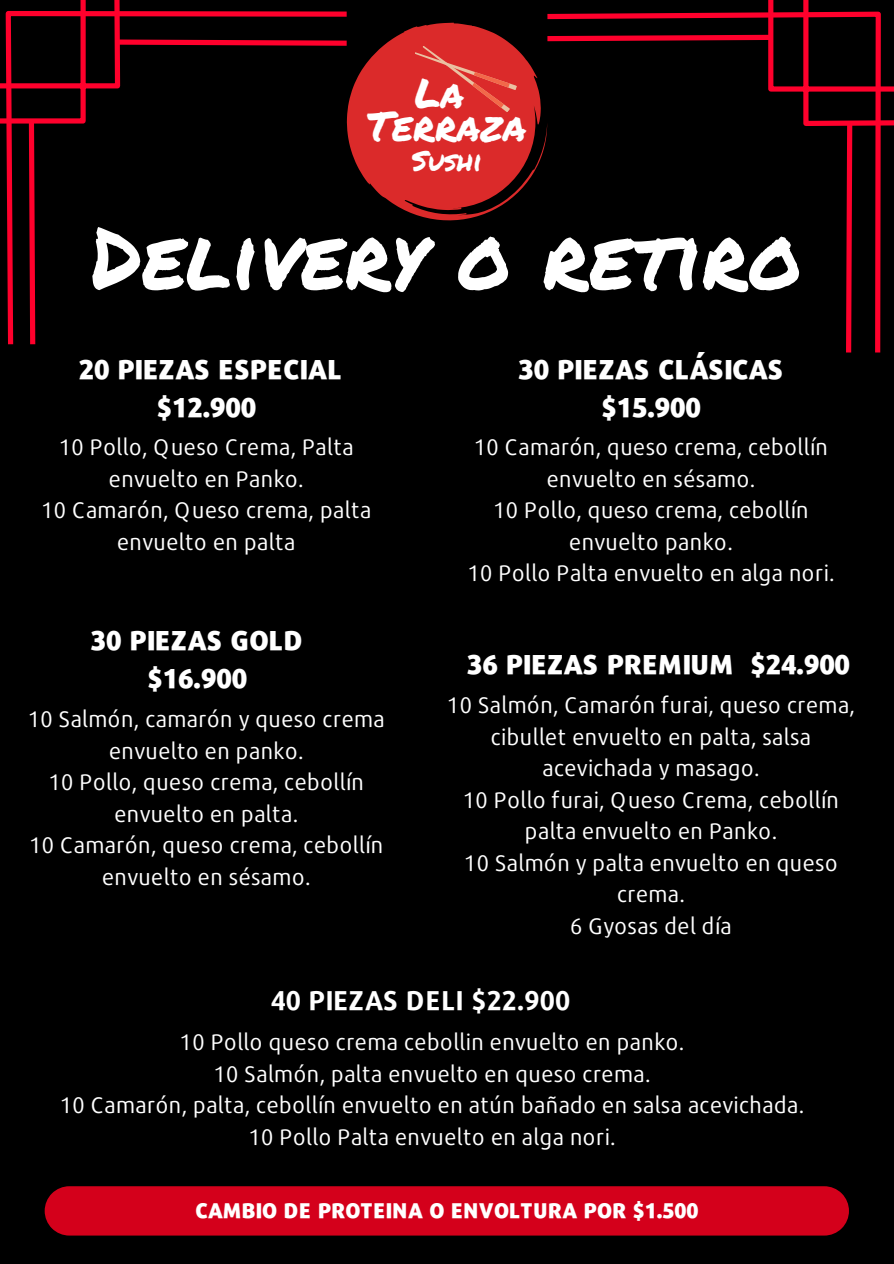
<style>
.page{position:relative;width:894px;height:1264px;background:#fff}
.page>*{position:absolute;margin:0;border:0;box-sizing:border-box;transform-origin:0 0}
.t1{font:85.5px "Permanent Marker";color:#fff}
.t2{font:40.5px/32.7px "Permanent Marker";color:#fff;text-align:center}
.t3{font:27.75px "Permanent Marker";color:#fff}
.t4{font:900 27px/38.2px "Repo";color:#fff;text-align:center}
.t5{font:700 27px "Repo";color:#fff}
.t6{font:22.5px/31.5px "Repo";color:#fff;text-align:center}
.t7{font:900 21px "Repo";color:#fff}
</style>
<div class="page">
<div style="left:0;top:0;width:893px;height:1263px;background:#000"></div>
<div style="left:45px;top:1186px;width:803px;height:49px;background:#d4001b"></div>
<svg style="left:547px;top:9px;width:336px;height:343px"></svg>
<svg style="left:843px;top:117px;width:11px;height:235px"></svg>
<svg style="left:3px;top:8px;width:343px;height:336px"></svg>
<svg style="left:111px;top:16px;width:664px;height:205px"></svg>
<svg style="left:26px;top:116px;width:12px;height:228px"></svg>
<h2 class="t2" style="left:367px;top:76px;width:161px">La<br>Terraza</h2>
<p class="t3" style="left:411px;top:140px;width:72px">Sushi</p>
<h1 class="t1" style="left:91px;top:194px;width:712px">Delivery o retiro</h1>
<p class="t4" style="left:79px;top:349px;width:265px">20 PIEZAS ESPECIAL $12.900</p>
<p class="t4" style="left:518px;top:349px;width:267px">30 PIEZAS CLÁSICAS $15.900</p>
<p class="t6" style="left:41px;top:431px;width:332px">10 Pollo, Queso Crema, Palta envuelto en Panko.<br>10 Camarón, Queso crema, palta envuelto en palta</p>
<p class="t6" style="left:467px;top:431px;width:369px">10 Camarón, queso crema, cebollín envuelto en sésamo.<br>10 Pollo, queso crema, cebollín envuelto panko.<br>10 Pollo Palta envuelto en alga nori.</p>
<p class="t4" style="left:91px;top:619px;width:214px">30 PIEZAS GOLD $16.900</p>
<p class="t6" style="left:28px;top:702px;width:359px">10 Salmón, camarón y queso crema envuelto en panko.<br>10 Pollo, queso crema, cebollín envuelto en palta.<br>10 Camarón, queso crema, cebollín envuelto en sésamo.</p>
<p class="t4" style="left:467px;top:644px;width:384px">36 PIEZAS PREMIUM $24.900</p>
<p class="t6" style="left:447px;top:689px;width:410px">10 Salmón, Camarón furai, queso crema, cibullet envuelto en palta, salsa acevichada y masago.<br>10 Pollo furai, Queso Crema, cebollín palta envuelto en Panko.<br>10 Salmón y palta envuelto en queso crema.<br>6 Gyosas del día</p>
<p class="t5" style="left:270px;top:982px;width:301px">40 PIEZAS DELI $22.900</p>
<p class="t6" style="left:60px;top:1025px;width:746px">10 Pollo queso crema cebollin envuelto en panko.<br>10 Salmón, palta envuelto en queso crema.<br>10 Camarón, palta, cebollín envuelto en atún bañado en salsa acevichada.<br>10 Pollo Palta envuelto en alga nori.</p>
<p class="t7" style="left:195px;top:1195px;width:504px">CAMBIO DE PROTEINA O ENVOLTURA POR $1.500</p>
</div>
